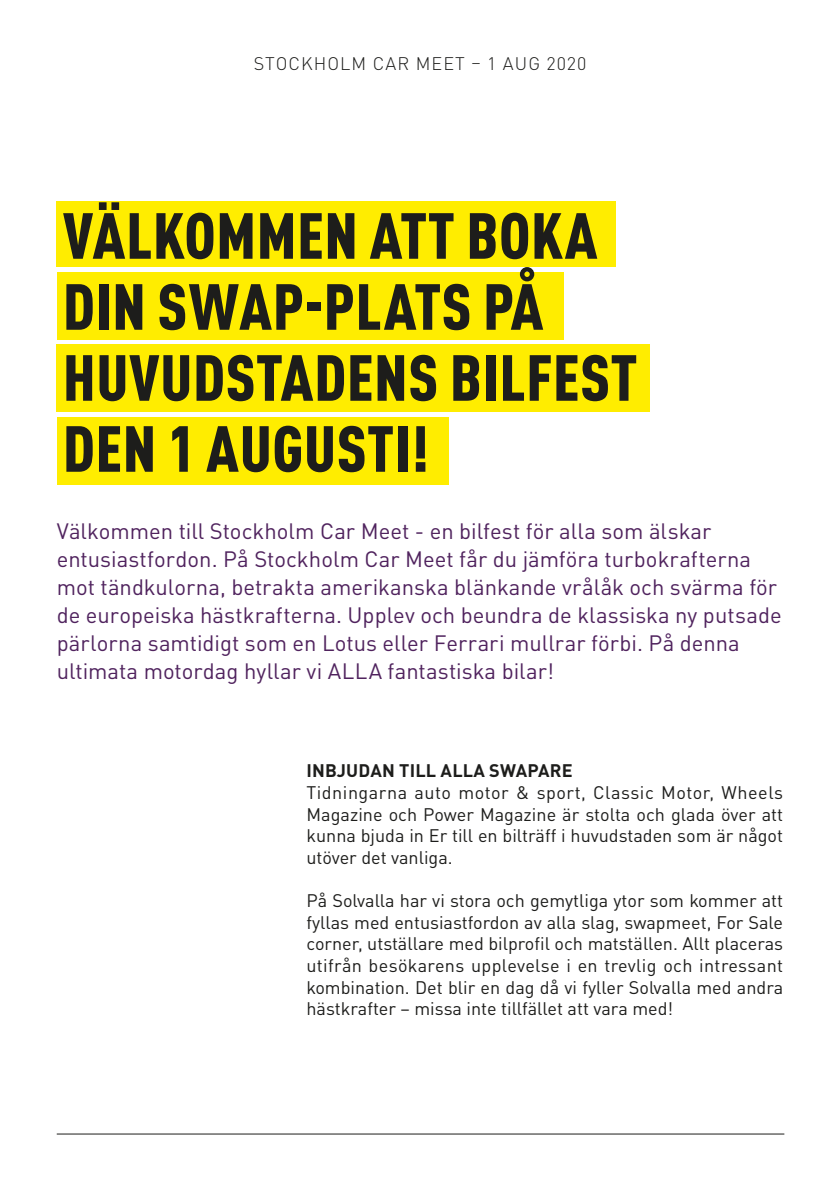
<style>
.page{position:relative;width:840px;height:1191px;background:#fff}
.page>*{position:absolute;margin:0;border:0;box-sizing:border-box;transform-origin:0 0}
.t1{font:900 condensed 64px/71px "DIN Pro";letter-spacing:.01em;color:#1d1d1b}
.t2{font:22px/28px "DIN Pro";color:#50235e}
.t3{font:18px/21.6px "DIN Pro";color:#1d1d1b;text-align:justify}
.t4{font:300 18px "DIN Pro";letter-spacing:.06em;color:#1d1d1b}
.t5{font:700 18px "DIN Pro";letter-spacing:.01em;color:#1d1d1b}
</style>
<div class="page">
<div style="left:57px;top:201px;width:558px;height:66px;background:#ffed00"></div>
<div style="left:57px;top:272px;width:506px;height:68px;background:#ffed00"></div>
<div style="left:57px;top:344px;width:592px;height:68px;background:#ffed00"></div>
<div style="left:57px;top:417px;width:391px;height:67px;background:#ffed00"></div>
<hr style="left:57px;top:1133px;width:726px;height:1px;background:#1d1d1b">
<p class="t4" style="left:253px;top:50px;width:334px">STOCKHOLM CAR MEET – 1 AUG 2020</p>
<h1 class="t1" style="left:63px;top:194px;width:575px">VÄLKOMMEN ATT BOKA<br>DIN SWAP-PLATS PÅ<br>HUVUDSTADENS BILFEST<br>DEN 1 AUGUSTI!</h1>
<p class="t2" style="left:57px;top:514px;width:726px">Välkommen till Stockholm Car Meet - en bilfest för alla som älskar entusiastfordon. På Stockholm Car Meet får du jämföra turbokrafterna mot tändkulorna, betrakta amerikanska blänkande vrålåk och svärma för de europeiska hästkrafterna. Upplev och beundra de klassiska ny putsade pärlorna samtidigt som en Lotus eller Ferrari mullrar förbi. På denna ultimata motordag hyllar vi ALLA fantastiska bilar!</p>
<p class="t5" style="left:306px;top:756px;width:267px">INBJUDAN TILL ALLA SWAPARE</p>
<p class="t3" style="left:306px;top:780px;width:478px">Tidningarna auto motor &amp; sport, Classic Motor, Wheels Magazine och Power Magazine är stolta och glada över att kunna bjuda in Er till en bilträff i huvudstaden som är något utöver det vanliga.</p>
<p class="t3" style="left:306px;top:888px;width:478px">På Solvalla har vi stora och gemytliga ytor som kommer att fyllas med entusiastfordon av alla slag, swapmeet, For Sale corner, utställare med bilprofil och matställen. Allt placeras utifrån besökarens upplevelse i en trevlig och intressant kombination. Det blir en dag då vi fyller Solvalla med andra hästkrafter – missa inte tillfället att vara med!</p>
</div>
